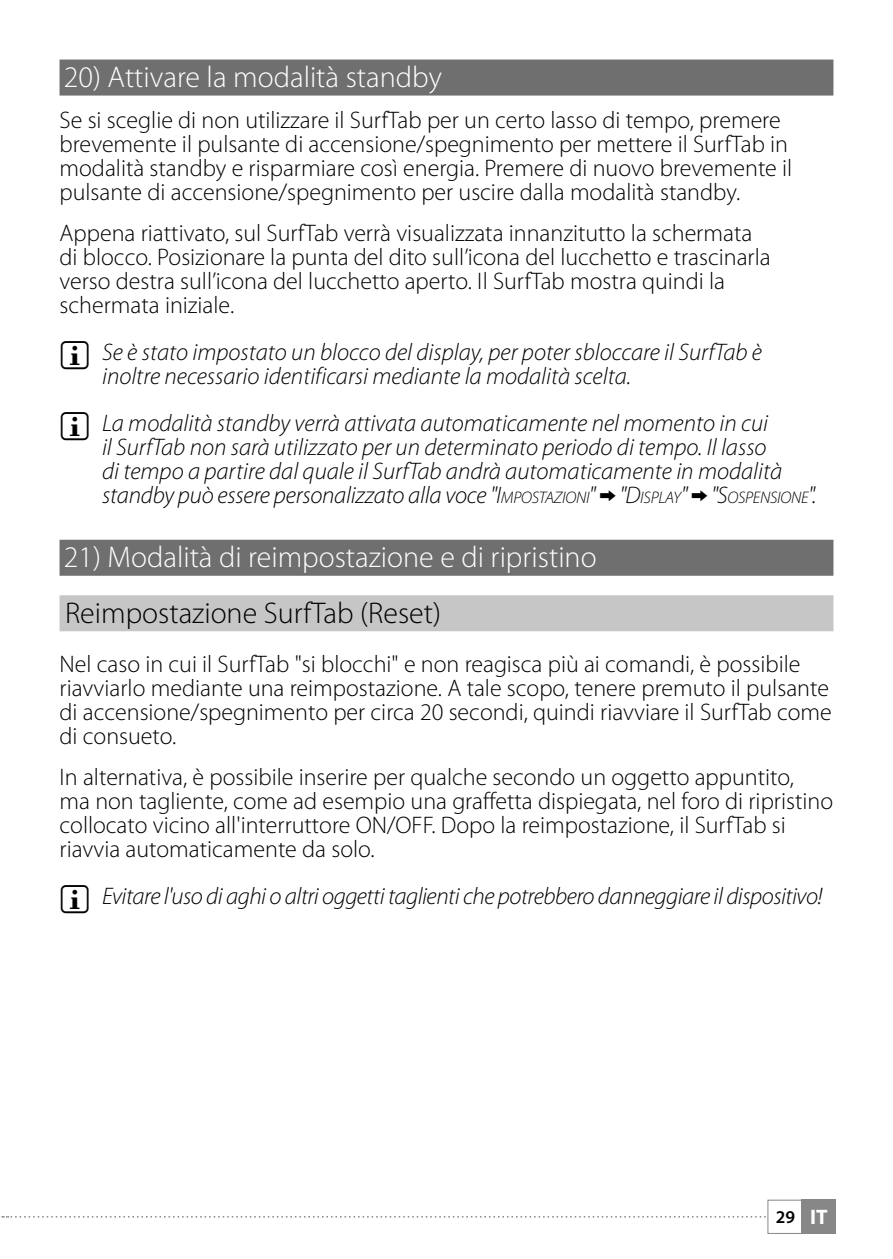
<style>
.page{position:relative;width:893px;height:1259px;background:#fff}
.page>*{position:absolute;margin:0;border:0;box-sizing:border-box;transform-origin:0 0}
.t1{font:300 30px "Myriad Pro";color:#fff}
.t2{font:300 30px "Myriad Pro";color:#000}
.t3{font:300 24px/24px "Myriad Pro";color:#000}
.t4{font:italic 300 24px/24px "Myriad Pro";color:#000}
.t5{font:italic 300 24px "Myriad Pro";letter-spacing:-.02em;color:#000}
.t6{font:600 18px "Myriad Pro";color:#000}
.s1{font-style:inherit}
.s2{font-size:16.8px}
.s3{font-weight:700;font-size:21px;color:#fff}
</style>
<div class="page">
<div style="left:801px;top:1200px;width:35px;height:34px;background:#878787"></div>
<div style="left:767px;top:1199px;width:69px;height:34px;border:1px solid #878787"></div>
<svg style="left:1px;top:1216px;width:765px;height:1px"></svg>
<div style="left:60px;top:60px;width:773px;height:36px;background:#706f6f"></div>
<div style="left:60px;top:540px;width:773px;height:36px;background:#706f6f"></div>
<div style="left:60px;top:595px;width:773px;height:36px;background:#c6c6c6"></div>
<p class="t1" style="left:64px;top:61px;width:380px">20) Attivare la modalità standby</p>
<p class="t3" style="left:60px;top:108px;width:734px">Se si sceglie di non utilizzare il SurfTab per un certo lasso di tempo, premere brevemente il pulsante di accensione/spegnimento per mettere il SurfTab in modalità standby e risparmiare così energia. Premere di nuovo brevemente il pulsante di accensione/spegnimento per uscire dalla modalità standby.</p>
<p class="t3" style="left:60px;top:221px;width:713px">Appena riattivato, sul SurfTab verrà visualizzata innanzitutto la schermata di blocco. Posizionare la punta del dito sull’icona del lucchetto e trascinarla verso destra sull’icona del lucchetto aperto. Il SurfTab mostra quindi la schermata iniziale.</p>
<p class="t4" style="left:102px;top:341px;width:661px">Se è stato impostato un blocco del display, per poter sbloccare il SurfTab è inoltre necessario identificarsi mediante la modalità scelta.</p>
<p class="t4" style="left:102px;top:412px;width:716px">La modalità standby verrà attivata automaticamente nel momento in cui<br>il SurfTab non sarà utilizzato per un determinato periodo di tempo. Il lasso<br>di tempo a partire dal quale il SurfTab andrà automaticamente in modalità standby può essere personalizzato alla voce "<span class="s1">I</span><span class="s2">MPOSTAZIONI</span>" "<span class="s1">D</span><span class="s2">ISPLAY</span><span class="s1">"</span> "<span class="s1">S</span><span class="s2">OSPENSIONE</span>".</p>
<p class="t1" style="left:64px;top:541px;width:534px">21) Modalità di reimpostazione e di ripristino</p>
<p class="t2" style="left:65px;top:596px;width:377px">Reimpostazione SurfTab (Reset)</p>
<p class="t3" style="left:60px;top:652px;width:774px">Nel caso in cui il SurfTab "si blocchi" e non reagisca più ai comandi, è possibile riavviarlo mediante una reimpostazione. A tale scopo, tenere premuto il pulsante di accensione/spegnimento per circa 20 secondi, quindi riavviare il SurfTab come di consueto.</p>
<p class="t3" style="left:60px;top:766px;width:775px">In alternativa, è possibile inserire per qualche secondo un oggetto appuntito,<br>ma non tagliente, come ad esempio una graffetta dispiegata, nel foro di ripristino collocato vicino all'interruttore ON/OFF. Dopo la reimpostazione, il SurfTab si riavvia automaticamente da solo.</p>
<p class="t5" style="left:102px;top:883px;width:722px">Evitare l'uso di aghi o altri oggetti taglienti che potrebbero danneggiare il dispositivo!</p>
<p class="t6" style="left:776px;top:1205px;width:53px">29 <span class="s3">IT</span></p>
</div>
